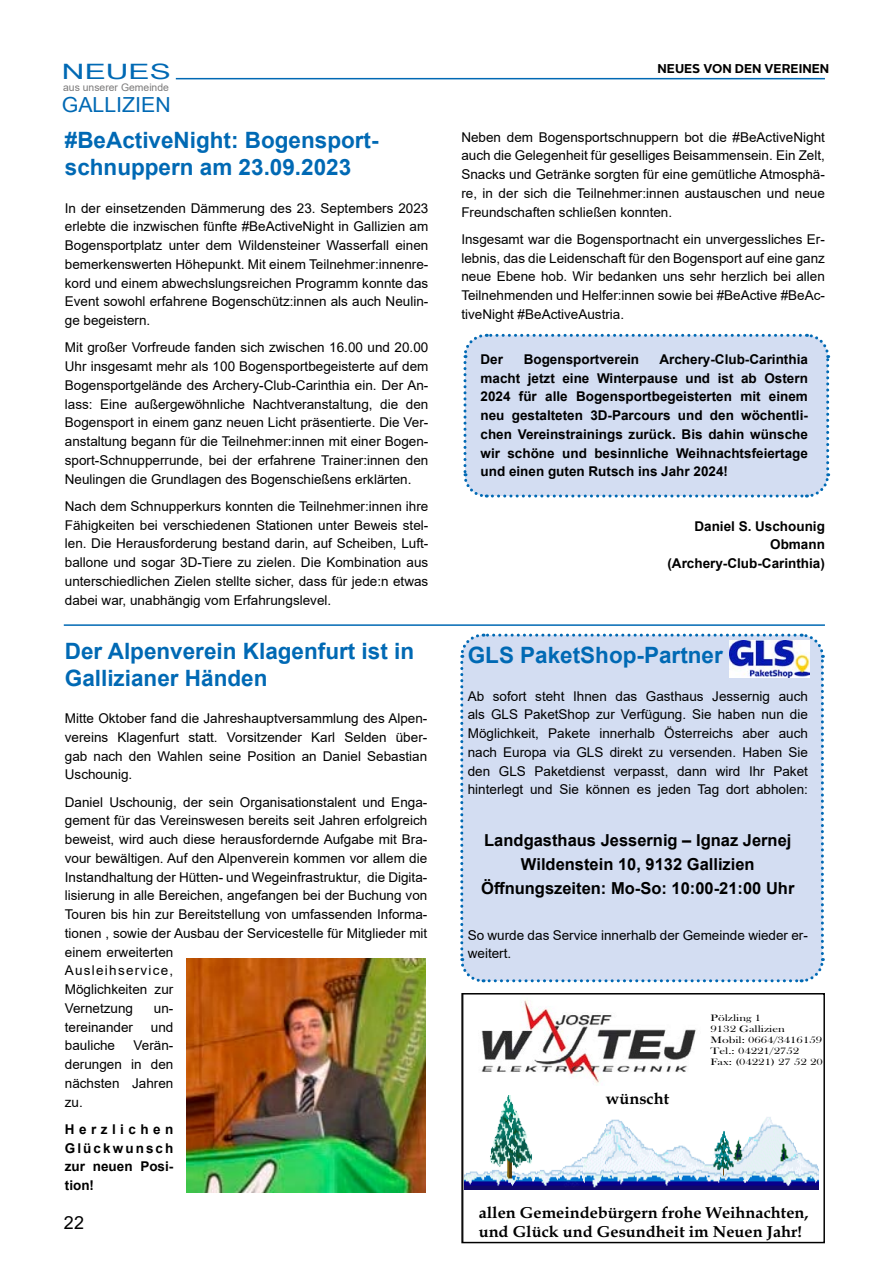
<style>
.page{position:relative;width:893px;height:1263px;background:#fff}
.page>*{position:absolute;margin:0;border:0;box-sizing:border-box;transform-origin:0 0}
.t1{font:26.25px "Bask Old Face";color:#000}
.t2{font:700 22.5px/27px "Arial";color:#0069b4}
.t3{font:21.15px "Arial Narrow";color:#0069b4;scale:1.82 1}
.t4{font:20.7px "Arial Narrow";color:#0069b4;scale:1.25 1}
.t5{font:18px "Arial";color:#000}
.t6{font:700 16.5px/24px "Arial";color:#000;text-align:center}
.t7{font:700 16.05px/19px "Book Antiqua";color:#000}
.t8{font:13.5px/18.8px "Arial";color:#000;text-align:justify}
.t9{font:700 13.5px/18.8px "Arial";color:#000;text-align:justify}
.t10{font:700 12.75px "Alright Sans";color:#000}
.t11{font:10.35px "Arial";color:#7c7b7b}
.t12{font:9.75px/11.1px "Bask Old Face";color:#000;scale:1.34 1}
</style>
<div class="page">
<hr style="left:176px;top:78px;width:649px;height:1px;background:#0069b4">
<div style="left:463px;top:333px;width:368px;height:165px;background:#d3ddf2"></div>
<hr style="left:64px;top:624px;width:761px;height:2px;background:#0069b4">
<img style="left:186px;top:959px;width:239px;height:234px">
<div style="left:460px;top:633px;width:365px;height:350px;background:#d3ddf2"></div>
<img style="left:729px;top:640px;width:81px;height:38px">
<svg style="left:463px;top:995px;width:356px;height:246px"></svg>
<img style="left:473px;top:995px;width:230px;height:90px">
<img style="left:465px;top:1095px;width:354px;height:94px">
<div style="left:461px;top:993px;width:364px;height:250px;border:1px solid #000"></div>
<h3 class="t3" style="left:62px;top:56px;width:61px">NEUES</h3>
<h3 class="t4" style="left:62px;top:90px;width:89px">GALLIZIEN</h3>
<p class="t11" style="left:63px;top:80px;width:107px">aus unserer Gemeinde</p>
<h2 class="t2" style="left:65px;top:127px;width:315px">#BeActiveNight: Bogensport&shy;schnuppern am 23.09.2023</h2>
<p class="t8" style="left:65px;top:198px;width:365px">In der einsetzenden Dämmerung des 23. Septembers 2023 erlebte die inzwischen fünfte #BeActiveNight in Gallizien am Bogensportplatz unter dem Wildensteiner Wasserfall einen bemerkenswerten Höhepunkt. Mit einem Teilnehmer:innenre&shy;kord und einem abwechslungsreichen Programm konnte das Event sowohl erfahrene Bogenschütz:innen als auch Neulin&shy;ge begeistern.</p>
<p class="t8" style="left:65px;top:338px;width:365px">Mit großer Vorfreude fanden sich zwischen 16.00 und 20.00<br>Uhr insgesamt mehr als 100 Bogensportbegeisterte auf dem Bogensportgelände des Archery-Club-Carinthia ein. Der An&shy;lass: Eine außergewöhnliche Nachtveranstaltung, die den Bogensport in einem ganz neuen Licht präsentierte. Die Ver&shy;anstaltung begann für die Teilnehmer:innen mit einer Bogen&shy;sport-Schnupperrunde, bei der erfahrene Trainer:innen den Neulingen die Grundlagen des Bogenschießens erklärten.</p>
<p class="t8" style="left:65px;top:497px;width:365px">Nach dem Schnupperkurs konnten die Teilnehmer:innen ihre Fähigkeiten bei verschiedenen Stationen unter Beweis stel&shy;len. Die Herausforderung bestand darin, auf Scheiben, Luft&shy;ballone und sogar 3D-Tiere zu zielen. Die Kombination aus unterschiedlichen Zielen stellte sicher, dass für jede:n etwas dabei war, unabhängig vom Erfahrungslevel.</p>
<h2 class="t2" style="left:65px;top:637px;width:351px">Der Alpenverein Klagenfurt ist in<br>Gallizianer Händen</h2>
<p class="t8" style="left:65px;top:709px;width:364px">Mitte Oktober fand die Jahreshauptversammlung des Alpen&shy;vereins Klagenfurt statt. Vorsitzender Karl Selden über&shy;gab nach den Wahlen seine Position an Daniel Sebastian Uschounig.</p>
<p class="t8" style="left:65px;top:792px;width:364px;text-align:left">Daniel Uschounig, der sein Organisationstalent und Enga&shy;gement für das Vereinswesen bereits seit Jahren erfolgreich beweist, wird auch diese herausfordernde Aufgabe mit Bra&shy;vour bewältigen. Auf den Alpenverein kommen vor allem die Instandhaltung der Hütten- und Wegeinfrastruktur, die Digita&shy;lisierung in alle Bereichen, angefangen bei der Buchung von Touren bis hin zur Bereitstellung von umfassenden Informa&shy;tionen , sowie der Ausbau der Servicestelle für Mitglieder mit einem erweiterten<br>Ausleihservice,<br>Möglichkeiten zur<br>Vernetzung</p>
<p class="t8" style="left:154px;top:999px;width:21px">un-</p>
<p class="t8" style="left:65px;top:1017px;width:70px">tereinander</p>
<p class="t8" style="left:151px;top:1017px;width:24px">und</p>
<p class="t8" style="left:65px;top:1036px;width:52px">bauliche</p>
<p class="t8" style="left:65px;top:1036px;width:110px;text-indent:69px">Verän&shy;derungen in den nächsten Jahren zu.</p>
<p class="t9" style="left:65px;top:1120px;width:110px">Herzlichen Glückwunsch zur neuen Posi&shy;tion!</p>
<h3 class="t5" style="left:64px;top:1210px;width:22px">22</h3>
<p class="t10" style="left:657px;top:59px;width:173px">NEUES VON DEN VEREINEN</p>
<p class="t8" style="left:461px;top:127px;width:365px">Neben dem Bogensportschnuppern bot die #BeActiveNight auch die Gelegenheit für geselliges Beisammensein. Ein Zelt, Snacks und Getränke sorgten für eine gemütliche Atmosphä&shy;re, in der sich die Teilnehmer:innen austauschen und neue Freundschaften schließen konnten.</p>
<p class="t8" style="left:461px;top:230px;width:365px">Insgesamt war die Bogensportnacht ein unvergessliches Er&shy;lebnis, das die Leidenschaft für den Bogensport auf eine ganz neue Ebene hob. Wir bedanken uns sehr herzlich bei allen Teilnehmenden und Helfer:innen sowie bei #BeActive #BeAc&shy;tiveNight #BeActiveAustria.</p>
<p class="t9" style="left:480px;top:350px;width:24px">Der</p>
<p class="t9" style="left:524px;top:350px;width:117px">Bogensportverein</p>
<p class="t9" style="left:480px;top:350px;width:329px;text-indent:179px">Archery-Club-Carinthia macht jetzt eine Winterpause und ist ab Ostern 2024 für alle Bogensportbegeisterten mit einem neu gestalteten 3D-Parcours und den wöchentli&shy;chen Vereinstrainings zurück. Bis dahin wünsche wir schöne und besinnliche Weihnachtsfeiertage und einen guten Rutsch ins Jahr 2024!</p>
<p class="t9" style="left:667px;top:517px;width:159px;text-align:right">Daniel S. Uschounig<br>Obmann (Archery-Club-Carinthia)</p>
<h2 class="t2" style="left:468px;top:642px;width:257px">GLS PaketShop-Partner</h2>
<p class="t8" style="left:468px;top:686px;width:342px">Ab sofort steht Ihnen das Gasthaus Jessernig auch als GLS PaketShop zur Verfügung. Sie haben nun die Möglichkeit, Pakete innerhalb Österreichs aber auch nach Europa via GLS direkt zu versenden. Haben Sie den GLS Paketdienst verpasst, dann wird Ihr Paket hinterlegt und Sie können es jeden Tag dort abholen:</p>
<p class="t6" style="left:481px;top:828px;width:315px">Landgasthaus Jessernig – Ignaz Jernej<br>Wildenstein 10, 9132 Gallizien<br>Öffnungszeiten: Mo-So: 10:00-21:00 Uhr</p>
<p class="t8" style="left:468px;top:925px;width:342px">So wurde das Service innerhalb der Gemeinde wieder er&shy;weitert.</p>
<h1 class="t1" style="left:485px;top:915px;width:15px">8</h1>
<p class="t7" style="left:606px;top:1089px;width:65px">wünscht</p>
<p class="t12" style="left:710px;top:1012px;width:85px">Pölzling 1<br>9132 Gallizien<br>Mobil: 0664/3416159<br>Tel.: 04221/2752<br>Fax: (04221) 27 52 20</p>
<p class="t7" style="left:479px;top:1203px;width:331px">allen Gemeindebürgern frohe Weihnachten, und Glück und Gesundheit im Neuen Jahr!</p>
</div>
